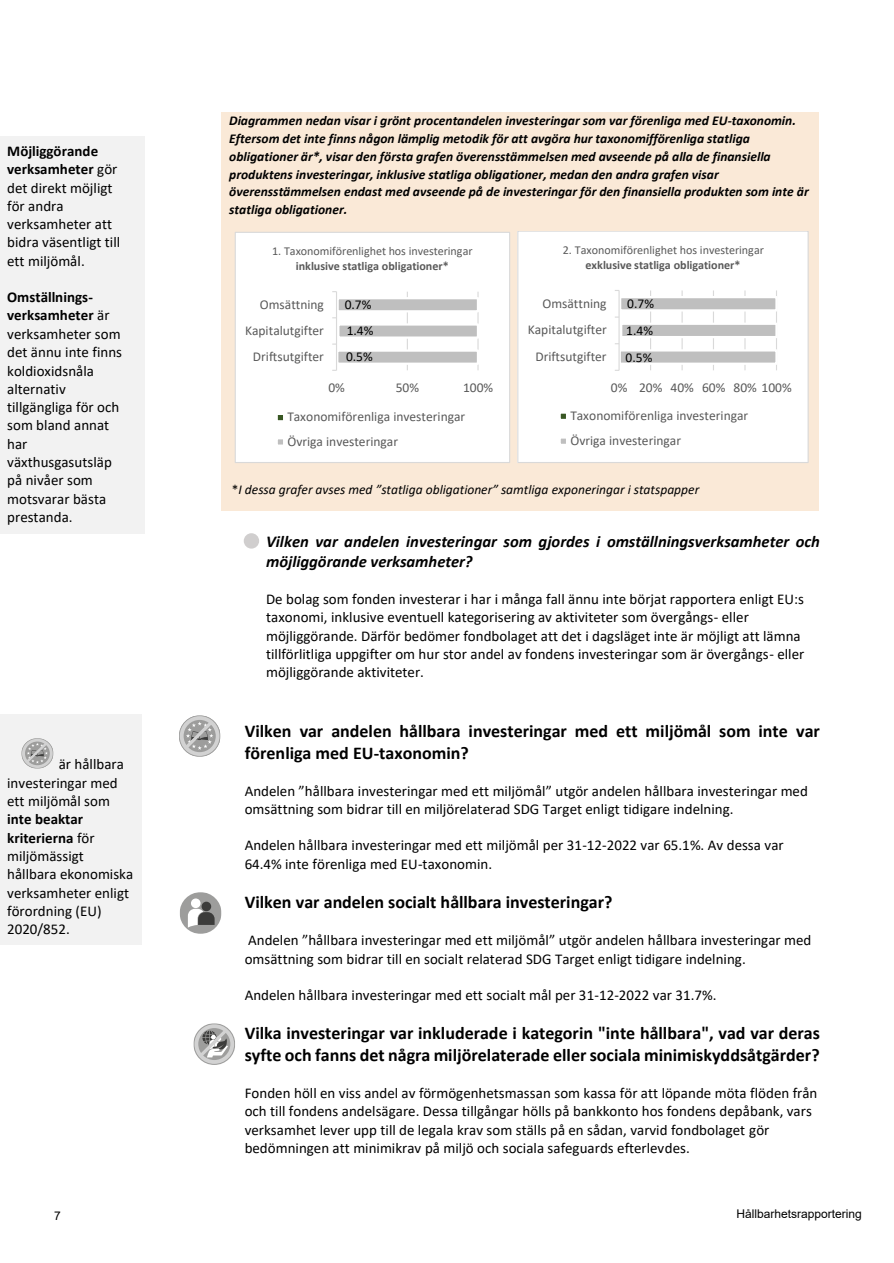
<style>
.page{position:relative;width:894px;height:1263px;background:#fff}
.page>*{position:absolute;margin:0;border:0;box-sizing:border-box;transform-origin:0 0}
.t1{font:700 18px/21.9px "Calibri";color:#000}
.t2{font:italic 700 16.5px/20.1px "Calibri";color:#000}
.t3{font:15px/18.3px "Calibri";color:#000}
.t4{font:italic 700 13.5px/17.7px "Calibri";color:#000}
.t5{font:13.5px/24.3px "Calibri";color:#595959}
.t6{font:italic 13.5px "Calibri";color:#000}
.t7{font:13.5px "Calibri";color:#000}
.t8{font:12px "Calibri";color:#595959}
.t9{font:700 12px "Calibri";color:#595959}
.t10{font:12px "Arial";color:#000}
.s1{font-weight:700}
.s2{font-style:normal}
</style>
<div class="page">
<div style="left:221px;top:112px;width:597px;height:119px;background:#fae9d7"></div>
<div style="left:221px;top:231px;width:597px;height:249px;background:#fae9d7"></div>
<div style="left:221px;top:480px;width:597px;height:31px;background:#fae9d7"></div>
<div style="left:244px;top:533px;width:15px;height:15px;background:#d0cece;border-radius:50%"></div>
<div style="left:0;top:714px;width:142px;height:230px;background:#f2f2f2"></div>
<svg style="left:21px;top:738px;width:32px;height:30px"></svg>
<svg style="left:179px;top:715px;width:41px;height:41px"></svg>
<svg style="left:193px;top:1023px;width:42px;height:42px"></svg>
<svg style="left:194px;top:1024px;width:40px;height:39px"></svg>
<div style="left:179px;top:892px;width:42px;height:42px;background:#9d9d9c;border-radius:50%"></div>
<svg style="left:188px;top:908px;width:26px;height:19px"></svg>
<div style="left:201px;top:901px;width:10px;height:10px;background:#3c3c3b;border-radius:50%"></div>
<div style="left:191px;top:898px;width:9px;height:10px;background:#fff;border-radius:50%"></div>
<div style="left:0;top:136px;width:145px;height:397px;background:#f2f2f2"></div>
<div style="left:235px;top:232px;width:274px;height:230px;background:#fff"></div>
<svg style="left:332px;top:291px;width:147px;height:80px"></svg>
<div style="left:276px;top:414px;width:8px;height:7px;background:#385723"></div>
<div style="left:275px;top:413px;width:10px;height:9px;border:2px solid #fff"></div>
<div style="left:276px;top:438px;width:8px;height:8px;background:#bfbfbf"></div>
<div style="left:275px;top:437px;width:10px;height:10px;border:2px solid #fff"></div>
<div style="left:234px;top:232px;width:276px;height:231px;border:1px solid #d9d9d9"></div>
<div style="left:517px;top:231px;width:290px;height:231px;background:#fff"></div>
<svg style="left:615px;top:290px;width:162px;height:81px"></svg>
<div style="left:559px;top:412px;width:8px;height:8px;background:#385723"></div>
<div style="left:558px;top:411px;width:10px;height:10px;border:2px solid #fff"></div>
<div style="left:559px;top:437px;width:8px;height:8px;background:#bfbfbf"></div>
<div style="left:558px;top:436px;width:10px;height:10px;border:2px solid #fff"></div>
<div style="left:517px;top:231px;width:291px;height:232px;border:1px solid #d9d9d9"></div>
<p class="t3" style="left:7px;top:143px;width:114px"><span class="s1">Möjliggörande verksamheter</span> gör det direkt möjligt för andra verksamheter att bidra väsentligt till ett miljömål.</p>
<p class="t3" style="left:7px;top:289px;width:116px"><span class="s1">Omställnings&shy;verksamheter</span> är verksamheter som det ännu inte finns koldioxidsnåla alternativ tillgängliga för och som bland annat har växthusgasutsläp på nivåer som motsvarar bästa prestanda.</p>
<p class="t3" style="left:7px;top:756px;width:127px;text-indent:51px">är hållbara investeringar med ett miljömål som <span class="s1">inte beaktar kriterierna</span> för miljömässigt hållbara ekonomiska verksamheter enligt förordning (EU)<br>2020/852.</p>
<p class="t4" style="left:229px;top:113px;width:581px">Diagrammen nedan visar i grönt procentandelen investeringar som var förenliga med EU-taxonomin.<br>Eftersom det inte finns någon lämplig metodik för att avgöra hur taxonomifförenliga statliga obligationer är*, visar den första grafen överensstämmelsen med avseende på alla de finansiella produktens investeringar, inklusive statliga obligationer, medan den andra grafen visar överensstämmelsen endast med avseende på de investeringar för den finansiella produkten som inte är statliga obligationer.</p>
<p class="t8" style="left:272px;top:246px;width:202px">1. Taxonomiförenlighet hos investeringar</p>
<p class="t9" style="left:296px;top:261px;width:154px">inklusive statliga obligationer*</p>
<p class="t8" style="left:562px;top:245px;width:202px">2. Taxonomiförenlighet hos investeringar</p>
<p class="t9" style="left:585px;top:259px;width:156px">exklusive statliga obligationer*</p>
<p class="t5" style="left:260px;top:293px;width:66px">Omsättning</p>
<p class="t7" style="left:344px;top:299px;width:28px">0.7%</p>
<p class="t5" style="left:542px;top:292px;width:66px">Omsättning</p>
<p class="t7" style="left:627px;top:298px;width:28px">0.7%</p>
<p class="t5" style="left:245px;top:319px;width:80px">Kapitalutgifter</p>
<p class="t7" style="left:346px;top:325px;width:28px">1.4%</p>
<p class="t5" style="left:527px;top:319px;width:81px">Kapitalutgifter</p>
<p class="t7" style="left:626px;top:325px;width:28px">1.4%</p>
<p class="t5" style="left:253px;top:345px;width:73px">Driftsutgifter</p>
<p class="t7" style="left:346px;top:351px;width:28px">0.5%</p>
<p class="t5" style="left:535px;top:345px;width:73px">Driftsutgifter</p>
<p class="t7" style="left:625px;top:351px;width:28px">0.5%</p>
<p class="t5" style="left:328px;top:376px;width:18px">0%</p>
<p class="t5" style="left:395px;top:376px;width:25px">50%</p>
<p class="t5" style="left:463px;top:376px;width:32px">100%</p>
<p class="t5" style="left:610px;top:376px;width:182px">0% 20% 40% 60% 80% 100%</p>
<p class="t5" style="left:287px;top:406px;width:179px">Taxonomiförenliga investeringar<br>Övriga investeringar</p>
<p class="t5" style="left:570px;top:404px;width:179px;line-height:24.9px">Taxonomiförenliga investeringar<br>Övriga investeringar</p>
<p class="t6" style="left:232px;top:483px;width:469px"><span class="s2">*</span>I dessa grafer avses med ”statliga obligationer” samtliga exponeringar i statspapper</p>
<p class="t2" style="left:266px;top:533px;width:555px">Vilken var andelen investeringar som gjordes i omställningsverksamheter och möjliggörande verksamheter?</p>
<p class="t3" style="left:266px;top:591px;width:539px">De bolag som fonden investerar i har i många fall ännu inte börjat rapportera enligt EU:s taxonomi, inklusive eventuell kategorisering av aktiviteter som övergångs- eller möjliggörande. Därför bedömer fondbolaget att det i dagsläget inte är möjligt att lämna tillförlitliga uppgifter om hur stor andel av fondens investeringar som är övergångs- eller möjliggörande aktiviteter.</p>
<p class="t1" style="left:244px;top:721px;width:576px">Vilken var andelen hållbara investeringar med ett miljömål som inte var förenliga med EU-taxonomin?</p>
<p class="t3" style="left:244px;top:783px;width:564px">Andelen ”hållbara investeringar med ett miljömål” utgör andelen hållbara investeringar med omsättning som bidrar till en miljörelaterad SDG Target enligt tidigare indelning.</p>
<p class="t3" style="left:244px;top:837px;width:540px">Andelen hållbara investeringar med ett miljömål per 31-12-2022 var 65.1%. Av dessa var<br>64.4% inte förenliga med EU-taxonomin.</p>
<p class="t1" style="left:244px;top:892px;width:369px">Vilken var andelen socialt hållbara investeringar?</p>
<p class="t3" style="left:244px;top:932px;width:568px">Andelen ”hållbara investeringar med ett miljömål” utgör andelen hållbara investeringar med omsättning som bidrar till en socialt relaterad SDG Target enligt tidigare indelning.</p>
<p class="t3" style="left:244px;top:986px;width:473px">Andelen hållbara investeringar med ett socialt mål per 31-12-2022 var 31.7%.</p>
<p class="t1" style="left:244px;top:1023px;width:576px">Vilka investeringar var inkluderade i kategorin "inte hållbara", vad var deras syfte och fanns det några miljörelaterade eller sociala minimiskyddsåtgärder?</p>
<p class="t3" style="left:244px;top:1085px;width:574px">Fonden höll en viss andel av förmögenhetsmassan som kassa för att löpande möta flöden från och till fondens andelsägare. Dessa tillgångar hölls på bankkonto hos fondens depåbank, vars verksamhet lever upp till de legala krav som ställs på en sådan, varvid fondbolaget gör bedömningen att minimikrav på miljö och sociala safeguards efterlevdes.</p>
<p class="t10" style="left:54px;top:1207px;width:8px">7</p>
<p class="t10" style="left:736px;top:1205px;width:127px">Hållbarhetsrapportering</p>
</div>
